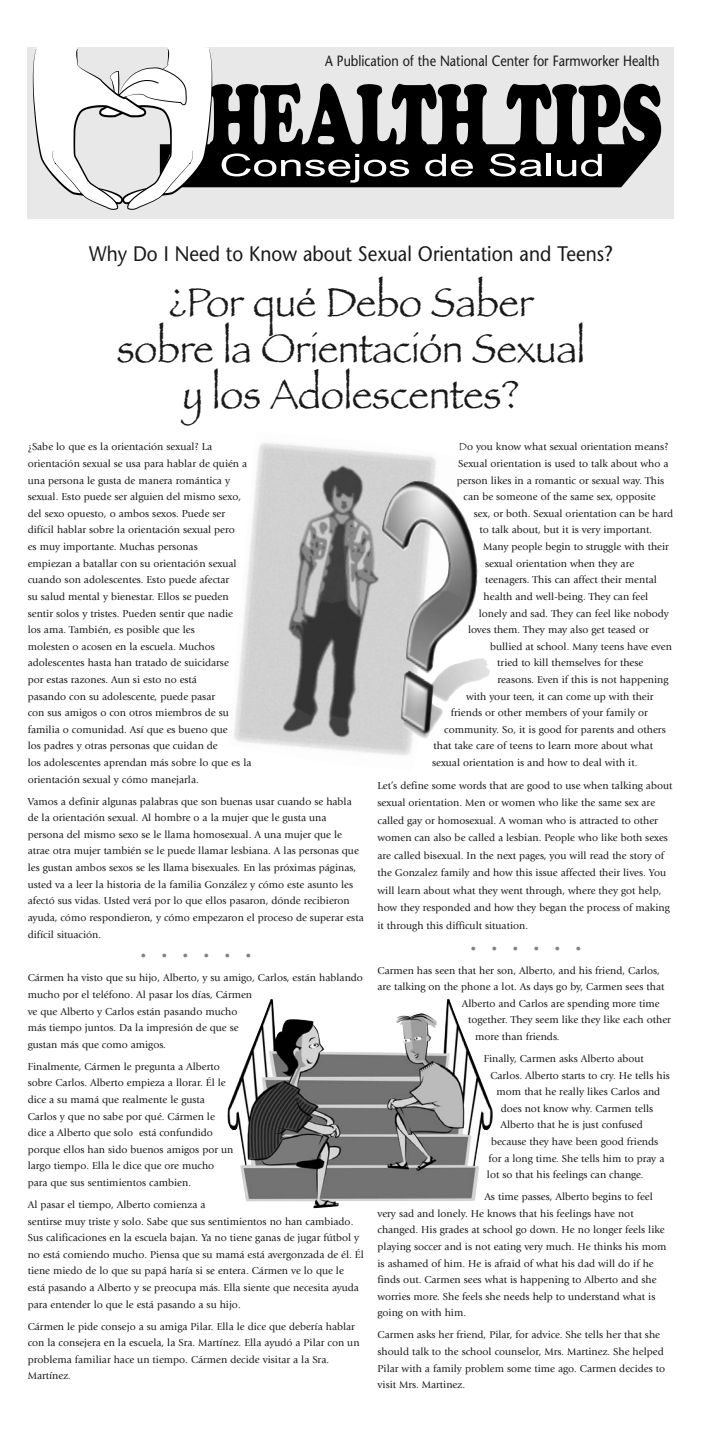
<style>
.page{position:relative;width:702px;height:1449px;background:#fff}
.page>*{position:absolute;margin:0;border:0;box-sizing:border-box;transform-origin:0 0}
.t1{font:42px/46.4px "Papyrus Plain";color:#191919;text-align:center;scale:.9 1}
.t2{font:21px "Stone Sans";color:#191919;scale:.9 1}
.t3{font:14.88px "Stone Sans";color:#191919;scale:.85 1}
.t4{font:10.5px/16.6px "Giovanni";color:#191919}
.t5{font:10.5px "Giovanni";color:#828282}
.s1{font-family:"Papyrus Plain"}
</style>
<div class="page">
<div style="left:28px;top:47px;width:645px;height:172px;background:#e8e8e8"></div>
<svg style="left:32px;top:47px;width:628px;height:163px"></svg>
<img style="left:227px;top:999px;width:265px;height:209px">
<img style="left:234px;top:443px;width:202px;height:313px">
<img style="left:380px;top:480px;width:110px;height:259px">
<h3 class="t3" style="left:325px;top:55px;width:394px">A Publication of the National Center for Farmworker Health</h3>
<h2 class="t2" style="left:89px;top:246px;width:583px">Why Do I Need to Know about Sexual Orientation and Teens?</h2>
<h1 class="t1" style="left:117px;top:278px;width:521px">¿Por qué Debo Saber sobre la Orientación Sexual y los Adolescentes?</h1>
<p class="t4" style="left:28px;top:439px;width:225px">¿Sabe lo que es la orientación sexual? La orientación sexual se usa para hablar de quién a una persona le gusta de manera romántica y sexual. Esto puede ser alguien del mismo sexo, del sexo opuesto, o ambos sexos. Puede ser difícil hablar sobre la orientación sexual pero<br>es muy importante. Muchas personas<br>empiezan a batallar con su orientación sexual cuando son adolescentes. Esto puede afectar<br>su salud mental y bienestar. Ellos se pueden sentir solos y tristes. Pueden sentir que nadie<br>los ama. También, es posible que les<br>molesten o acosen en la escuela. Muchos adolescentes hasta han tratado de suicidarse<br>por estas razones. Aun si esto no está<br>pasando con su adolescente, puede pasar<br>con sus amigos o con otros miembros de su familia o comunidad. Así que es bueno que<br>los padres y otras personas que cuidan de<br>los adolescentes aprendan más sobre lo que es la orientación sexual y cómo manejarla.</p>
<p class="t4" style="left:28px;top:794px;width:337px">Vamos a definir algunas palabras que son buenas usar cuando se habla de la orientación sexual. Al hombre o a la mujer que le gusta una persona del mismo sexo se le llama homosexual. A una mujer que le atrae otra mujer también se le puede llamar lesbiana. A las personas que les gustan ambos sexos se les llama bisexuales. En las próximas páginas, usted va a leer la historia de la familia González y cómo este asunto les afectó sus vidas. Usted verá por lo que ellos pasaron, dónde recibieron ayuda, cómo respondieron, y cómo empezaron el proceso de superar esta difícil situación.</p>
<p class="t5" style="left:141px;top:952px;width:28px">• •</p>
<p class="t5" style="left:183px;top:952px;width:28px">• •</p>
<p class="t5" style="left:225px;top:952px;width:28px">• •</p>
<p class="t4" style="left:28px;top:970px;width:336px">Cármen ha visto que su hijo, Alberto, y su amigo, Carlos, están hablando mucho por el teléfono. Al pasar los días, Cármen<br>ve que Alberto y Carlos están pasando mucho<br>más tiempo juntos. Da la impresión de que se<br>gustan más que como amigos.</p>
<p class="t4" style="left:28px;top:1059px;width:207px">Finalmente, Cármen le pregunta a Alberto sobre Carlos. Alberto empieza a llorar. Él le dice a su mamá que realmente le gusta Carlos y que no sabe por qué. Cármen le dice a Alberto que solo está confundido porque ellos han sido buenos amigos por un largo tiempo. Ella le dice que ore mucho para que sus sentimientos cambien.</p>
<p class="t4" style="left:28px;top:1197px;width:337px">Al pasar el tiempo, Alberto comienza a<br>sentirse muy triste y solo. Sabe que sus sentimientos no han cambiado.<br>Sus calificaciones en la escuela bajan. Ya no tiene ganas de jugar fútbol y no está comiendo mucho. Piensa que su mamá está avergonzada de él. Él tiene miedo de lo que su papá haría si se entera. Cármen ve lo que le<br>está pasando a Alberto y se preocupa más. Ella siente que necesita ayuda para entender lo que le está pasando a su hijo.</p>
<p class="t4" style="left:28px;top:1319px;width:333px">Cármen le pide consejo a su amiga Pilar. Ella le dice que debería hablar con la consejera en la escuela, la Sra. Martínez. Ella ayudó a Pilar con un problema familiar hace un tiempo. Cármen decide visitar a la Sra.<br>Martínez.</p>
<p class="t4" style="left:459px;top:439px;width:211px"><span class="s1">D</span>o you know what sexual orientation means?</p>
<p class="t4" style="left:458px;top:456px;width:211px">Sexual orientation is used to talk about who a</p>
<p class="t4" style="left:456px;top:473px;width:209px">person likes in a romantic or sexual way. This</p>
<p class="t4" style="left:463px;top:489px;width:193px">can be someone of the same sex, opposite</p>
<p class="t4" style="left:473px;top:506px;width:201px">sex, or both. Sexual orientation can be hard</p>
<p class="t4" style="left:479px;top:522px;width:174px">to talk about, but it is very important.</p>
<p class="t4" style="left:483px;top:539px;width:187px">Many people begin to struggle with their</p>
<p class="t4" style="left:485px;top:556px;width:150px">sexual orientation when they are</p>
<p class="t4" style="left:485px;top:572px;width:173px">teenagers. This can affect their mental</p>
<p class="t4" style="left:483px;top:589px;width:166px">health and well-being. They can feel</p>
<p class="t4" style="left:478px;top:606px;width:192px">lonely and sad. They can feel like nobody</p>
<p class="t4" style="left:467px;top:622px;width:182px">loves them. They may also get teased or</p>
<p class="t4" style="left:490px;top:639px;width:183px">bullied at school. Many teens have even</p>
<p class="t4" style="left:497px;top:655px;width:147px">tried to kill themselves for these</p>
<p class="t4" style="left:497px;top:672px;width:172px">reasons. Even if this is not happening</p>
<p class="t4" style="left:465px;top:689px;width:189px">with your teen, it can come up with their</p>
<p class="t4" style="left:450px;top:705px;width:198px">friends or other members of your family or</p>
<p class="t4" style="left:444px;top:722px;width:223px">community. So, it is good for parents and others</p>
<p class="t4" style="left:433px;top:739px;width:221px">that take care of teens to learn more about what</p>
<p class="t4" style="left:432px;top:755px;width:207px">sexual orientation is and how to deal with it.</p>
<p class="t4" style="left:377px;top:777px;width:296px;line-height:17.5px">Let’s define some words that are good to use when talking about sexual orientation. Men or women who like the same sex are called gay or homosexual. A woman who is attracted to other women can also be called a lesbian. People who like both sexes are called bisexual. In the next pages, you will read the story of the Gonzalez family and how this issue affected their lives. You will learn about what they went through, where they got help, how they responded and how they began the process of making it through this difficult situation.</p>
<p class="t5" style="left:470px;top:944px;width:28px">• •</p>
<p class="t5" style="left:512px;top:944px;width:28px">• •</p>
<p class="t5" style="left:554px;top:944px;width:28px">• •</p>
<p class="t4" style="left:377px;top:963px;width:284px">Carmen has seen that her son, Alberto, and his friend, Carlos,</p>
<p class="t4" style="left:377px;top:979px;width:288px">are talking on the phone a lot. As days go by, Carmen sees that</p>
<p class="t4" style="left:461px;top:996px;width:199px">Alberto and Carlos are spending more time</p>
<p class="t4" style="left:468px;top:1012px;width:204px">together. They seem like they like each other</p>
<p class="t4" style="left:474px;top:1029px;width:86px">more than friends.</p>
<p class="t4" style="left:483px;top:1051px;width:161px">Finally, Carmen asks Alberto about</p>
<p class="t4" style="left:490px;top:1068px;width:181px">Carlos. Alberto starts to cry. He tells his</p>
<p class="t4" style="left:496px;top:1084px;width:165px">mom that he really likes Carlos and</p>
<p class="t4" style="left:500px;top:1101px;width:154px">does not know why. Carmen tells</p>
<p class="t4" style="left:500px;top:1117px;width:144px">Alberto that he is just confused</p>
<p class="t4" style="left:491px;top:1134px;width:168px">because they have been good friends</p>
<p class="t4" style="left:488px;top:1151px;width:177px">for a long time. She tells him to pray a</p>
<p class="t4" style="left:486px;top:1167px;width:158px">lot so that his feelings can change.</p>
<p class="t4" style="left:377px;top:1189px;width:290px;text-indent:107px">As time passes, Alberto begins to feel very sad and lonely. He knows that his feelings have not changed. His grades at school go down. He no longer feels like playing soccer and is not eating very much. He thinks his mom is ashamed of him. He is afraid of what his dad will do if he finds out. Carmen sees what is happening to Alberto and she worries more. She feels she needs help to understand what is going on with him.</p>
<p class="t4" style="left:377px;top:1327px;width:289px">Carmen asks her friend, Pilar, for advice. She tells her that she should talk to the school counselor, Mrs. Martinez. She helped Pilar with a family problem some time ago. Carmen decides to visit Mrs. Martinez.</p>
</div>
